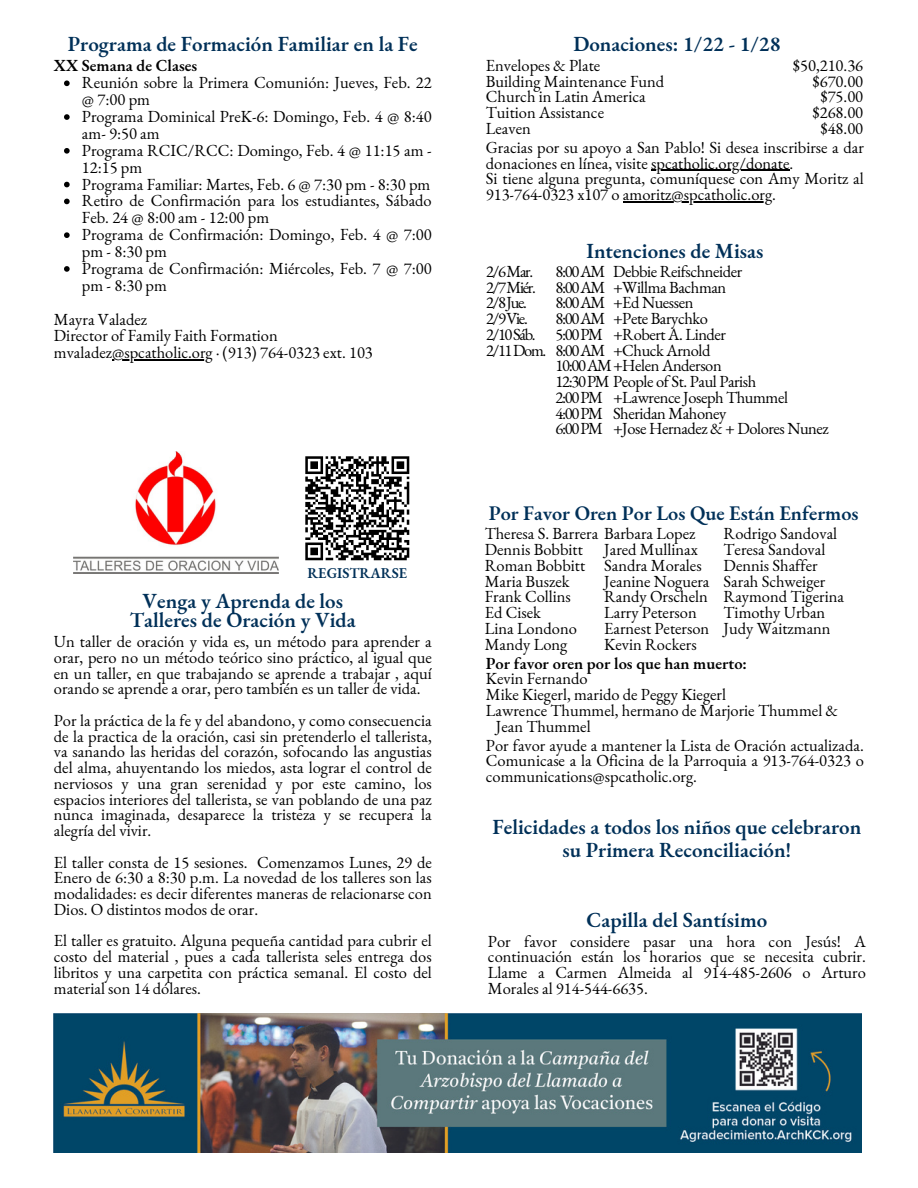
<style>
.page{position:relative;width:918px;height:1188px;background:#fff}
.page>*{position:absolute;margin:0;border:0;box-sizing:border-box;transform-origin:0 0}
.t1{font:600 21px/19.2px "EB Garamond";color:#003058;text-align:center}
.t2{font:600 20.25px "EB Garamond";color:#003058}
.t3{font:16.5px/15.8px "EB Garamond";color:#000}
.t4{font:16.5px "EB Garamond";letter-spacing:-.025em;color:#000}
.t5{font:600 16.5px "EB Garamond";color:#000}
.t6{font:16.5px/15.8px "EB Garamond";letter-spacing:-.08em;color:#000}
.t7{font:16.5px/15.8px "EB Garamond";letter-spacing:-.075em;color:#000}
.t8{font:600 14.7px "EB Garamond";color:#003058}
</style>
<div class="page">
<img style="left:54px;top:1013px;width:808px;height:140px">
<img style="left:74px;top:451px;width:204px;height:123px">
<svg style="left:64px;top:80px;width:6px;height:6px"></svg>
<svg style="left:64px;top:114px;width:6px;height:6px"></svg>
<svg style="left:64px;top:148px;width:6px;height:6px"></svg>
<svg style="left:64px;top:182px;width:6px;height:5px"></svg>
<svg style="left:64px;top:199px;width:6px;height:5px"></svg>
<svg style="left:64px;top:232px;width:6px;height:6px"></svg>
<svg style="left:64px;top:266px;width:6px;height:6px"></svg>
<hr style="left:112px;top:359px;width:101px;height:2px;background:#000">
<hr style="left:651px;top:170px;width:138px;height:1px;background:#000">
<hr style="left:623px;top:201px;width:149px;height:1px;background:#000">
<svg style="left:305px;top:456px;width:105px;height:105px"></svg>
<p class="t1" style="left:68px;top:34px;width:351px">Programa de Formación Familiar en la Fe</p>
<p class="t5" style="left:54px;top:55px;width:145px">XX Semana de Clases</p>
<p class="t3" style="left:82px;top:74px;width:351px;line-height:16.8px">Reunión sobre la Primera Comunión: Jueves, Feb. 22 @ 7:00 pm</p>
<p class="t3" style="left:82px;top:108px;width:351px;line-height:16.8px">Programa Dominical PreK-6: Domingo, Feb. 4 @ 8:40 am- 9:50 am</p>
<p class="t3" style="left:82px;top:142px;width:351px;line-height:16.8px">Programa RCIC/RCC: Domingo, Feb. 4 @ 11:15 am -<br>12:15 pm</p>
<p class="t3" style="left:82px;top:176px;width:350px">Programa Familiar: Martes, Feb. 6 @ 7:30 pm - 8:30 pm</p>
<p class="t3" style="left:82px;top:192px;width:351px;line-height:16.8px">Retiro de Confirmación para los estudiantes, Sábado<br>Feb. 24 @ 8:00 am - 12:00 pm</p>
<p class="t3" style="left:82px;top:226px;width:351px;line-height:16.8px">Programa de Confirmación: Domingo, Feb. 4 @ 7:00 pm - 8:30 pm</p>
<h4 class="t3" style="left:82px;top:260px;width:351px;line-height:16.8px">Programa de Confirmación: Miércoles, Feb. 7 @ 7:00 pm - 8:30 pm</h4>
<p class="t3" style="left:54px;top:310px;width:320px;line-height:16.8px">Mayra Valadez<br>Director of Family Faith Formation mvaladez@spcatholic.org · (913) 764-0323 ext. 103</p>
<h1 class="t8" style="left:307px;top:563px;width:101px">REGISTRARSE</h1>
<p class="t1" style="left:130px;top:591px;width:228px">Venga y Aprenda de los<br>Talleres de Oración y Vida</p>
<h1 class="t3" style="left:54px;top:633px;width:379px;text-align:justify">Un taller de oración y vida es, un método para aprender a orar, pero no un método teórico sino práctico, al igual que en un taller, en que trabajando se aprende a trabajar , aquí orando se aprende a orar, pero también es un taller de vida.</h1>
<h4 class="t3" style="left:54px;top:712px;width:379px;text-align:justify">Por la práctica de la fe y del abandono, y como consecuencia de la practica de la oración, casi sin pretenderlo el tallerista, va sanando las heridas del corazón, sofocando las angustias del alma, ahuyentando los miedos, asta lograr el control de nerviosos y una gran serenidad y por este camino, los espacios interiores del tallerista, se van poblando de una paz nunca imaginada, desaparece la tristeza y se recupera la alegría del vivir.</h4>
<h2 class="t3" style="left:54px;top:854px;width:379px;text-align:justify">El taller consta de 15 sesiones. Comenzamos Lunes, 29 de Enero de 6:30 a 8:30 p.m. La novedad de los talleres son las modalidades: es decir diferentes maneras de relacionarse con Dios. O distintos modos de orar.</h2>
<h4 class="t3" style="left:54px;top:933px;width:379px;text-align:justify">El taller es gratuito. Alguna pequeña cantidad para cubrir el costo del material , pues a cada tallerista seles entrega dos libritos y una carpetita con práctica semanal. El costo del material son 14 dólares.</h4>
<p class="t1" style="left:573px;top:34px;width:209px">Donaciones: 1/22 - 1/28</p>
<h4 class="t3" style="left:486px;top:57px;width:180px">Envelopes &amp; Plate<br>Building Maintenance Fund</h4>
<h4 class="t3" style="left:486px;top:89px;width:161px">Church in Latin America<br>Tuition Assistance</h4>
<h4 class="t3" style="left:486px;top:120px;width:46px">Leaven</h4>
<h1 class="t3" style="left:793px;top:57px;width:72px;text-align:right">$50,210.36 $670.00 $75.00 $268.00</h1>
<h1 class="t3" style="left:820px;top:120px;width:44px">$48.00</h1>
<h4 class="t3" style="left:486px;top:139px;width:379px">Gracias por su apoyo a San Pablo! Si desea inscribirse a dar donaciones en línea, visite spcatholic.org/donate.</h4>
<p class="t3" style="left:486px;top:171px;width:379px">Si tiene alguna pregunta, comuníquese con Amy Moritz al<br>913-764-0323 x107 o amoritz@spcatholic.org.</p>
<h4 class="t1" style="left:587px;top:241px;width:178px">Intenciones de Misas</h4>
<h4 class="t6" style="left:486px;top:263px;width:62px">2/6Mar.<br>2/7Miér.<br>2/8Jue.<br>2/9Vie.<br>2/10Sáb.<br>2/11Dom.</h4>
<p class="t4" style="left:613px;top:260px;width:131px">Debbie Reifschneider</p>
<p class="t7" style="left:555px;top:263px;width:51px">8:00AM<br>8:00AM<br>8:00AM<br>8:00AM<br>5:00PM<br>8:00AM</p>
<p class="t3" style="left:555px;top:389px;width:49px;text-align:justify">2:00PM 4:00PM 6:00PM</p>
<p class="t4" style="left:613px;top:276px;width:115px">+Willma Bachman</p>
<p class="t4" style="left:613px;top:292px;width:82px">+Ed Nuessen</p>
<p class="t4" style="left:613px;top:307px;width:96px">+Pete Barychko</p>
<p class="t4" style="left:613px;top:323px;width:115px">+Robert A. Linder</p>
<p class="t4" style="left:613px;top:339px;width:99px">+Chuck Arnold</p>
<p class="t4" style="left:555px;top:355px;width:168px">10:00AM+Helen Anderson</p>
<p class="t4" style="left:555px;top:370px;width:202px">12:30PM People of St. Paul Parish</p>
<p class="t4" style="left:613px;top:386px;width:176px">+Lawrence Joseph Thummel</p>
<p class="t4" style="left:613px;top:402px;width:115px">Sheridan Mahoney</p>
<p class="t4" style="left:613px;top:418px;width:217px">+Jose Hernadez &amp; + Dolores Nunez</p>
<h1 class="t2" style="left:489px;top:499px;width:371px">Por Favor Oren Por Los Que Están Enfermos</h1>
<h4 class="t3" style="left:485px;top:526px;width:212px">Theresa S. Barrera Barbara Lopez<br>Dennis Bobbitt<br>Roman Bobbitt<br>Maria Buszek<br>Frank Collins<br>Ed Cisek<br>Lina Londono<br>Mandy Long</h4>
<h4 class="t3" style="left:604px;top:541px;width:107px">Jared Mullinax<br>Sandra Morales<br>Jeanine Noguera<br>Randy Orscheln<br>Larry Peterson<br>Earnest Peterson<br>Kevin Rockers</h4>
<h1 class="t3" style="left:724px;top:526px;width:122px">Rodrigo Sandoval<br>Teresa Sandoval<br>Dennis Shaffer<br>Sarah Schweiger<br>Raymond Tigerina<br>Timothy Urban<br>Judy Waitzmann</h1>
<h4 class="t5" style="left:486px;top:652px;width:263px">Por favor oren por los que han muerto:</h4>
<h4 class="t3" style="left:486px;top:671px;width:103px">Kevin Fernando</h4>
<h4 class="t3" style="left:486px;top:686px;width:242px">Mike Kiegerl, marido de Peggy Kiegerl</h4>
<h4 class="t3" style="left:486px;top:702px;width:354px">Lawrence Thummel, hermano de Marjorie Thummel &amp;</h4>
<h4 class="t3" style="left:496px;top:718px;width:96px">Jean Thummel</h4>
<h4 class="t3" style="left:486px;top:737px;width:379px;text-align:justify">Por favor ayude a mantener la Lista de Oración actualizada.<br>Comunicase a la Oficina de la Parroquia a 913-764-0323 o communications@spcatholic.org.</h4>
<h4 class="t1" style="left:493px;top:816px;width:370px;line-height:22.5px">Felicidades a todos los niños que celebraron su Primera Reconciliación!</h4>
<h4 class="t1" style="left:587px;top:910px;width:182px">Capilla del Santísimo</h4>
<p class="t3" style="left:488px;top:933px;width:379px;text-align:justify">Por favor considere pasar una hora con Jesús! A continuación están los horarios que se necesita cubrir.<br>Llame a Carmen Almeida al 914-485-2606 o Arturo Morales al 914-544-6635.</p>
</div>
